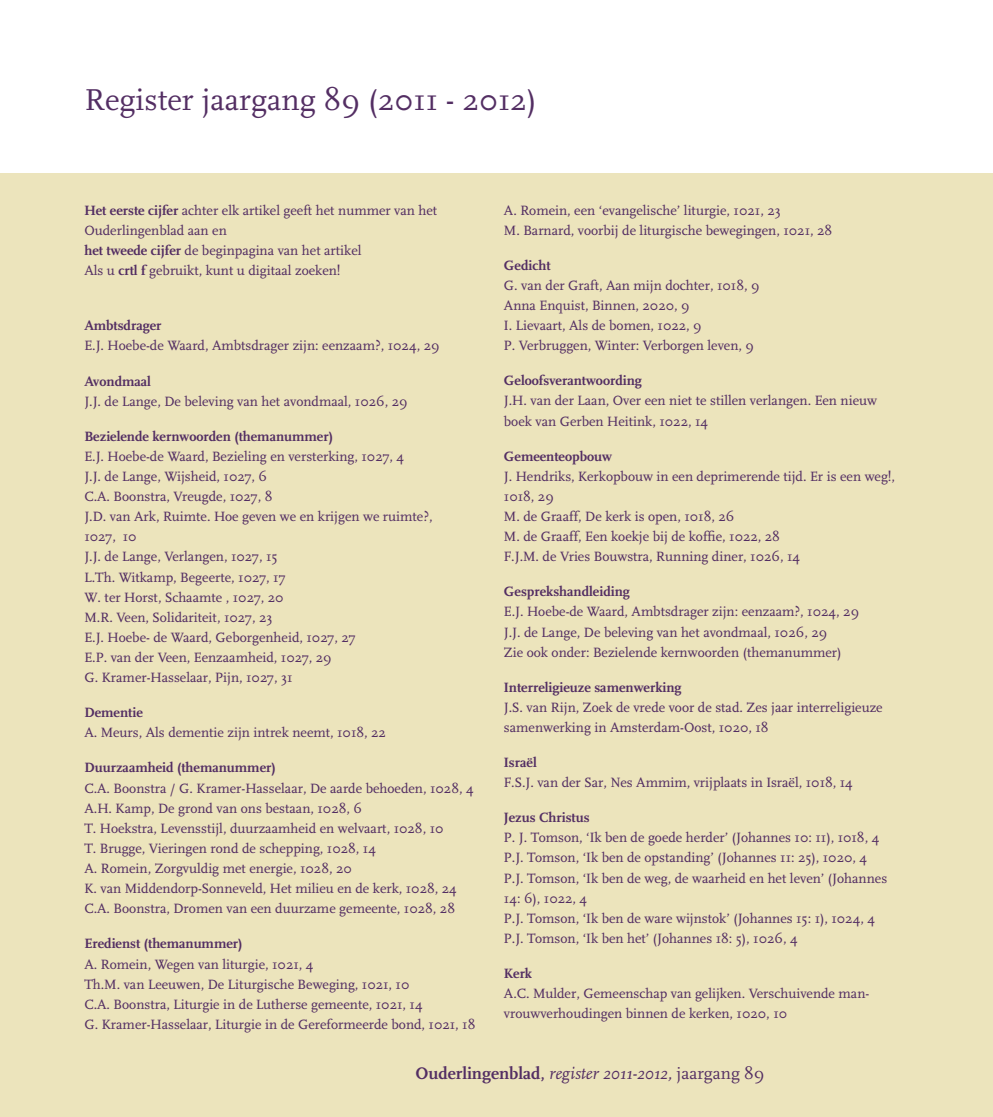
<style>
.page{position:relative;width:993px;height:1117px;background:#fff}
.page>*{position:absolute;margin:0;border:0;box-sizing:border-box;transform-origin:0 0}
.t1{font:31.5px "Scala OT";color:#532e63}
.t2{font:italic 17.5px "Scala OT";color:#532e63}
.t3{font:14px/20.1px "Cscala";color:#532e63}
.t4{font:700 14px "Cscala";color:#532e63}
.s1{font-weight:700}
.s2{font-weight:700;font-style:normal}
.s3{font-style:normal}
</style>
<div class="page">
<div style="left:0;top:173px;width:992px;height:943px;background:#ece4bc"></div>
<h1 class="t1" style="left:84px;top:83px;width:453px">Register jaargang 89 (2011 - 2012)</h1>
<p class="t3" style="left:84px;top:200px;width:354px"><span class="s1">Het eerste cijfer</span> achter elk artikel geeft het nummer van het Ouderlingenblad aan en<br><span class="s1">het tweede cijfer</span> de beginpagina van het artikel<br>Als u <span class="s1">crtl f</span> gebruikt, kunt u digitaal zoeken!</p>
<p class="t4" style="left:84px;top:318px;width:79px">Ambtsdrager</p>
<p class="t3" style="left:84px;top:336px;width:356px">E.J. Hoebe-de Waard, Ambtsdrager zijn: eenzaam?, 1024, 29</p>
<p class="t4" style="left:84px;top:373px;width:68px">Avondmaal</p>
<p class="t3" style="left:84px;top:391px;width:325px">J.J. de Lange, De beleving van het avondmaal, 1026, 29</p>
<p class="t4" style="left:84px;top:428px;width:250px">Bezielende kernwoorden (themanummer)</p>
<p class="t3" style="left:84px;top:446px;width:349px">E.J. Hoebe-de Waard, Bezieling en versterking, 1027, 4<br>J.J. de Lange, Wijsheid, 1027, 6<br>C.A. Boonstra, Vreugde, 1027, 8<br>J.D. van Ark, Ruimte. Hoe geven we en krijgen we ruimte?, 1027, 10<br>J.J. de Lange, Verlangen, 1027, 15<br>L.Th. Witkamp, Begeerte, 1027, 17<br>W. ter Horst, Schaamte , 1027, 20<br>M.R. Veen, Solidariteit, 1027, 23<br>E.J. Hoebe- de Waard, Geborgenheid, 1027, 27<br>E.P. van der Veen, Eenzaamheid, 1027, 29<br>G. Kramer-Hasselaar, Pijn, 1027, 31</p>
<p class="t4" style="left:84px;top:704px;width:60px">Dementie</p>
<p class="t3" style="left:84px;top:722px;width:303px">A. Meurs, Als dementie zijn intrek neemt, 1018, 22</p>
<p class="t4" style="left:84px;top:759px;width:193px">Duurzaamheid (themanummer)</p>
<p class="t3" style="left:84px;top:778px;width:391px">C.A. Boonstra / G. Kramer-Hasselaar, De aarde behoeden, 1028, 4<br>A.H. Kamp, De grond van ons bestaan, 1028, 6<br>T. Hoekstra, Levensstijl, duurzaamheid en welvaart, 1028, 10<br>T. Brugge, Vieringen rond de schepping, 1028, 14<br>A. Romein, Zorgvuldig met energie, 1028, 20<br>K. van Middendorp-Sonneveld, Het milieu en de kerk, 1028, 24<br>C.A. Boonstra, Dromen van een duurzame gemeente, 1028, 28</p>
<p class="t4" style="left:84px;top:935px;width:159px">Eredienst (themanummer)</p>
<p class="t3" style="left:84px;top:953px;width:392px">A. Romein, Wegen van liturgie, 1021, 4<br>Th.M. van Leeuwen, De Liturgische Beweging, 1021, 10<br>C.A. Boonstra, Liturgie in de Lutherse gemeente, 1021, 14<br>G. Kramer-Hasselaar, Liturgie in de Gereformeerde bond, 1021, 18</p>
<p class="t3" style="left:504px;top:200px;width:329px">A. Romein, een ‘evangelische’ liturgie, 1021, 23<br>M. Barnard, voorbij de liturgische bewegingen, 1021, 28</p>
<p class="t4" style="left:504px;top:257px;width:48px">Gedicht</p>
<p class="t3" style="left:504px;top:275px;width:257px">G. van der Graft, Aan mijn dochter, 1018, 9<br>Anna Enquist, Binnen, 2020, 9<br>I. Lievaart, Als de bomen, 1022, 9<br>P. Verbruggen, Winter: Verborgen leven, 9</p>
<p class="t4" style="left:504px;top:372px;width:139px">Geloofsverantwoording</p>
<p class="t3" style="left:504px;top:391px;width:374px">J.H. van der Laan, Over een niet te stillen verlangen. Een nieuw boek van Gerben Heitink, 1022, 14</p>
<p class="t4" style="left:504px;top:448px;width:110px">Gemeenteopbouw</p>
<p class="t3" style="left:504px;top:466px;width:392px">J. Hendriks, Kerkopbouw in een deprimerende tijd. Er is een weg!, 1018, 29<br>M. de Graaff, De kerk is open, 1018, 26<br>M. de Graaff, Een koekje bij de koffie, 1022, 28<br>F.J.M. de Vries Bouwstra, Running diner, 1026, 14</p>
<p class="t4" style="left:504px;top:583px;width:127px">Gesprekshandleiding</p>
<p class="t3" style="left:504px;top:602px;width:356px">E.J. Hoebe-de Waard, Ambtsdrager zijn: eenzaam?, 1024, 29<br>J.J. de Lange, De beleving van het avondmaal, 1026, 29<br>Zie ook onder: Bezielende kernwoorden (themanummer)</p>
<p class="t4" style="left:504px;top:679px;width:179px">Interreligieuze samenwerking</p>
<p class="t3" style="left:504px;top:697px;width:380px">J.S. van Rijn, Zoek de vrede voor de stad. Zes jaar interreligieuze samenwerking in Amsterdam-Oost, 1020, 18</p>
<p class="t4" style="left:504px;top:754px;width:34px">Israël</p>
<p class="t3" style="left:504px;top:772px;width:350px">F.S.J. van der Sar, Nes Ammim, vrijplaats in Israël, 1018, 14</p>
<p class="t4" style="left:504px;top:809px;width:87px">Jezus Christus</p>
<p class="t3" style="left:504px;top:827px;width:384px">P. J. Tomson, ‘Ik ben de goede herder’ (Johannes 10: 11), 1018, 4<br>P.J. Tomson, ‘Ik ben de opstanding’ (Johannes 11: 25), 1020, 4<br>P.J. Tomson, ‘Ik ben de weg, de waarheid en het leven’ (Johannes 14: 6), 1022, 4<br>P.J. Tomson, ‘Ik ben de ware wijnstok’ (Johannes 15: 1), 1024, 4<br>P.J. Tomson, ‘Ik ben het’ (Johannes 18: 5), 1026, 4</p>
<p class="t4" style="left:504px;top:965px;width:30px">Kerk</p>
<p class="t3" style="left:504px;top:983px;width:367px">A.C. Mulder, Gemeenschap van gelijken. Verschuivende man&shy;vrouwverhoudingen binnen de kerken, 1020, 10</p>
<p class="t2" style="left:415px;top:1063px;width:350px"><span class="s2">Ouderlingenblad,</span> register 2011-2012, <span class="s3">jaargang 89</span></p>
</div>
